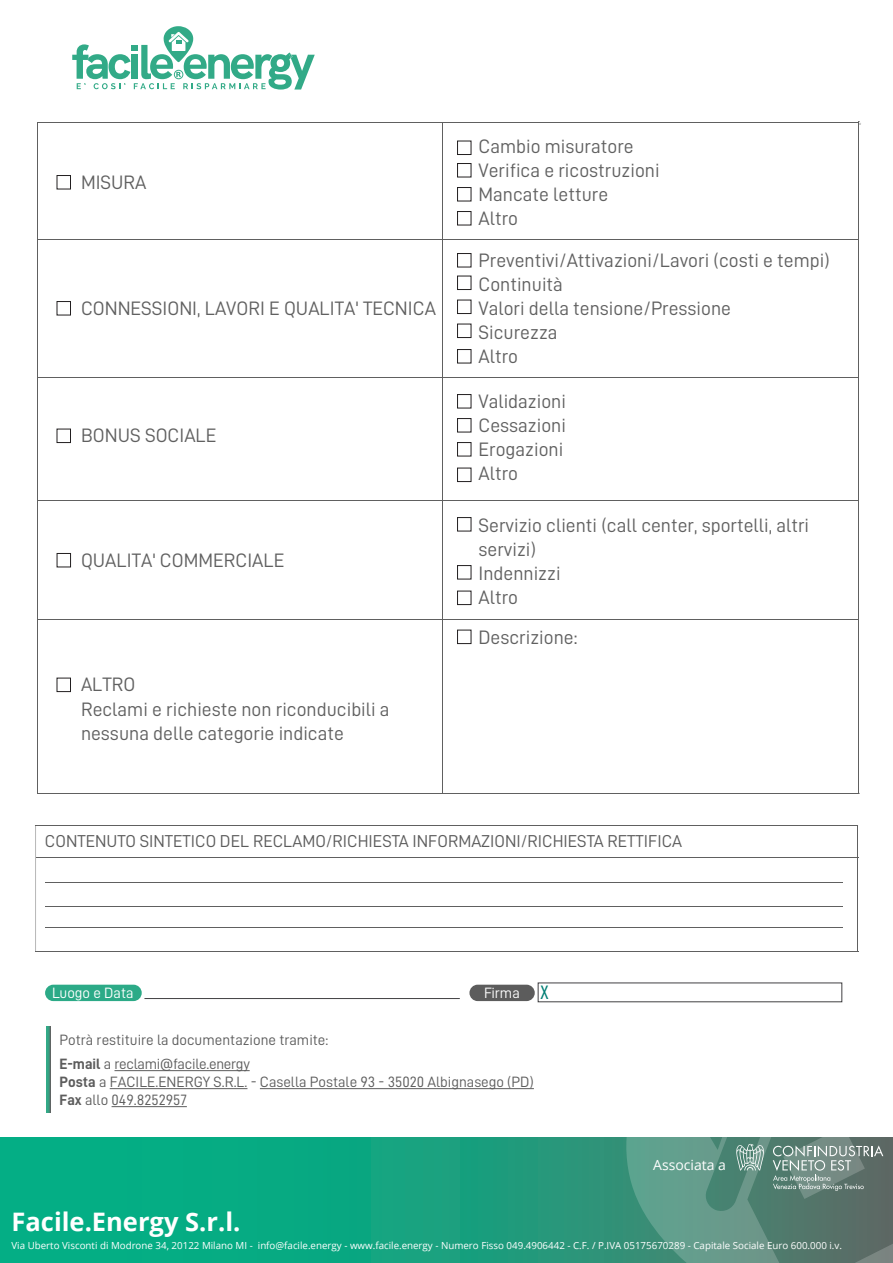
<style>
.page{position:relative;width:893px;height:1263px;background:#fff}
.page>*{position:absolute;margin:0;border:0;box-sizing:border-box;transform-origin:0 0}
.t1{font:700 25.5px "Open Sans";color:#fff}
.t2{font:19.5px/24px "D DIN";color:#606060}
.t3{font:17.25px "D DIN";color:#5c5c5c}
.t4{font:15px/24px "D DIN";color:#5c5c5c}
.t5{font:15px "D DIN";color:#fff}
.t6{font:13.95px "Open Sans";color:#fff}
.t7{font:9.75px "Open Sans";color:#fff}
.s1{font-family:"D DIN Condensed";font-size:19.5px;color:#007e74}
.s2{font-family:"D DIN Bold"}
</style>
<div class="page">
<div style="left:45px;top:985px;width:97px;height:16px;background:#2caa87;border-radius:8px"></div>
<div style="left:469px;top:985px;width:66px;height:16px;background:#5c5c5c;border-radius:8px"></div>
<div style="left:538px;top:983px;width:304px;height:19px;border:1px solid #414042"></div>
<hr style="left:144px;top:998px;width:316px;height:1px;background:#414042">
<hr style="left:38px;top:122px;width:820px;height:1px;background:#606060">
<div style="left:457px;top:141px;width:14px;height:14px;border:1px solid #221f20"></div>
<div style="left:457px;top:163px;width:14px;height:14px;border:1px solid #221f20"></div>
<div style="left:457px;top:187px;width:14px;height:14px;border:1px solid #221f20"></div>
<div style="left:457px;top:211px;width:14px;height:14px;border:1px solid #221f20"></div>
<div style="left:457px;top:253px;width:14px;height:14px;border:1px solid #221f20"></div>
<div style="left:457px;top:276px;width:14px;height:14px;border:1px solid #221f20"></div>
<div style="left:457px;top:300px;width:14px;height:14px;border:1px solid #221f20"></div>
<div style="left:457px;top:324px;width:14px;height:14px;border:1px solid #221f20"></div>
<div style="left:457px;top:349px;width:14px;height:14px;border:1px solid #221f20"></div>
<div style="left:457px;top:394px;width:14px;height:14px;border:1px solid #221f20"></div>
<div style="left:457px;top:418px;width:14px;height:14px;border:1px solid #221f20"></div>
<div style="left:457px;top:442px;width:14px;height:14px;border:1px solid #221f20"></div>
<div style="left:457px;top:468px;width:14px;height:14px;border:1px solid #221f20"></div>
<div style="left:457px;top:517px;width:14px;height:14px;border:1px solid #221f20"></div>
<div style="left:457px;top:565px;width:14px;height:14px;border:1px solid #221f20"></div>
<div style="left:457px;top:591px;width:14px;height:14px;border:1px solid #221f20"></div>
<div style="left:457px;top:630px;width:14px;height:14px;border:1px solid #221f20"></div>
<div style="left:57px;top:678px;width:14px;height:14px;border:1px solid #221f20"></div>
<div style="left:57px;top:553px;width:14px;height:14px;border:1px solid #221f20"></div>
<div style="left:57px;top:429px;width:14px;height:14px;border:1px solid #221f20"></div>
<div style="left:57px;top:301px;width:14px;height:14px;border:1px solid #221f20"></div>
<div style="left:57px;top:175px;width:14px;height:14px;border:1px solid #221f20"></div>
<hr style="left:442px;top:123px;width:1px;height:670px;background:#606060">
<hr style="left:37px;top:377px;width:821px;height:1px;background:#606060">
<hr style="left:37px;top:500px;width:821px;height:1px;background:#606060">
<hr style="left:37px;top:793px;width:821px;height:1px;background:#606060">
<hr style="left:858px;top:123px;width:1px;height:670px;background:#606060">
<hr style="left:37px;top:122px;width:1px;height:671px;background:#606060">
<hr style="left:38px;top:619px;width:820px;height:1px;background:#606060">
<hr style="left:37px;top:239px;width:821px;height:1px;background:#606060">
<hr style="left:36px;top:951px;width:822px;height:1px;background:#606060">
<hr style="left:36px;top:857px;width:822px;height:1px;background:#606060">
<hr style="left:36px;top:825px;width:822px;height:1px;background:#606060">
<hr style="left:858px;top:825px;width:1px;height:127px;background:#606060">
<hr style="left:46px;top:906px;width:797px;height:1px;background:#606060">
<hr style="left:46px;top:927px;width:797px;height:1px;background:#606060">
<hr style="left:46px;top:882px;width:797px;height:1px;background:#606060">
<svg style="left:72px;top:26px;width:243px;height:64px"></svg>
<hr style="left:114px;top:1070px;width:136px;height:1px;background:#5c5c5c">
<hr style="left:110px;top:1088px;width:137px;height:1px;background:#5c5c5c">
<hr style="left:260px;top:1088px;width:274px;height:1px;background:#5c5c5c">
<hr style="left:112px;top:1106px;width:75px;height:1px;background:#5c5c5c">
<svg style="left:46px;top:1026px;width:4px;height:87px"></svg>
<svg style="left:0;top:1138px;width:626px;height:125px;background:#10a580"></svg>
<svg style="left:626px;top:1138px;width:267px;height:125px;background:#5f8b7e"></svg>
<p class="t2" style="left:81px;top:170px;width:67px">MISURA</p>
<p class="t2" style="left:81px;top:296px;width:356px">CONNESSIONI, LAVORI E QUALITA' TECNICA</p>
<p class="t2" style="left:81px;top:423px;width:137px">BONUS SOCIALE</p>
<p class="t2" style="left:81px;top:548px;width:205px">QUALITA' COMMERCIALE</p>
<p class="t2" style="left:81px;top:672px;width:310px">ALTRO<br>Reclami e richieste non riconducibili a nessuna delle categorie indicate</p>
<p class="t2" style="left:478px;top:134px;width:183px">Cambio misuratore<br>Verifica e ricostruzioni<br>Mancate letture<br>Altro</p>
<p class="t2" style="left:478px;top:248px;width:353px">Preventivi/Attivazioni/Lavori (costi e tempi)<br>Continuità<br>Valori della tensione/Pressione<br>Sicurezza<br>Altro</p>
<p class="t2" style="left:478px;top:389px;width:89px">Validazioni<br>Cessazioni<br>Erogazioni<br>Altro</p>
<p class="t2" style="left:478px;top:513px;width:332px">Servizio clienti (call center, sportelli, altri servizi)<br>Indennizzi<br>Altro</p>
<p class="t2" style="left:478px;top:624px;width:100px">Descrizione:</p>
<p class="t3" style="left:45px;top:831px;width:639px">CONTENUTO SINTETICO DEL RECLAMO/RICHIESTA INFORMAZIONI/RICHIESTA RETTIFICA</p>
<p class="t5" style="left:52px;top:984px;width:83px">Luogo e Data</p>
<p class="t5" style="left:484px;top:984px;width:66px">Firma <span class="s1">X</span></p>
<p class="t4" style="left:60px;top:1028px;width:270px">Potrà restituire la documentazione tramite:<br><span class="s2">E-mail</span> a reclami@facile.energy</p>
<p class="t4" style="left:60px;top:1073px;width:476px;line-height:18px"><span class="s2">Posta</span> a FACILE.ENERGY S.R.L. - Casella Postale 93 - 35020 Albignasego (PD)<br><span class="s2">Fax</span> allo 049.8252957</p>
<p class="t6" style="left:653px;top:1156px;width:74px">Associata a</p>
<h1 class="t1" style="left:12px;top:1204px;width:230px">Facile.Energy S.r.l.</h1>
<p class="t7" style="left:12px;top:1239px;width:832px">Via Uberto Visconti di Modrone 34, 20122 Milano MI - info@facile.energy - www.facile.energy - Numero Fisso 049.4906442 - C.F. / P.IVA 05175670289 - Capitale Sociale Euro 600.000 i.v.</p>
</div>
